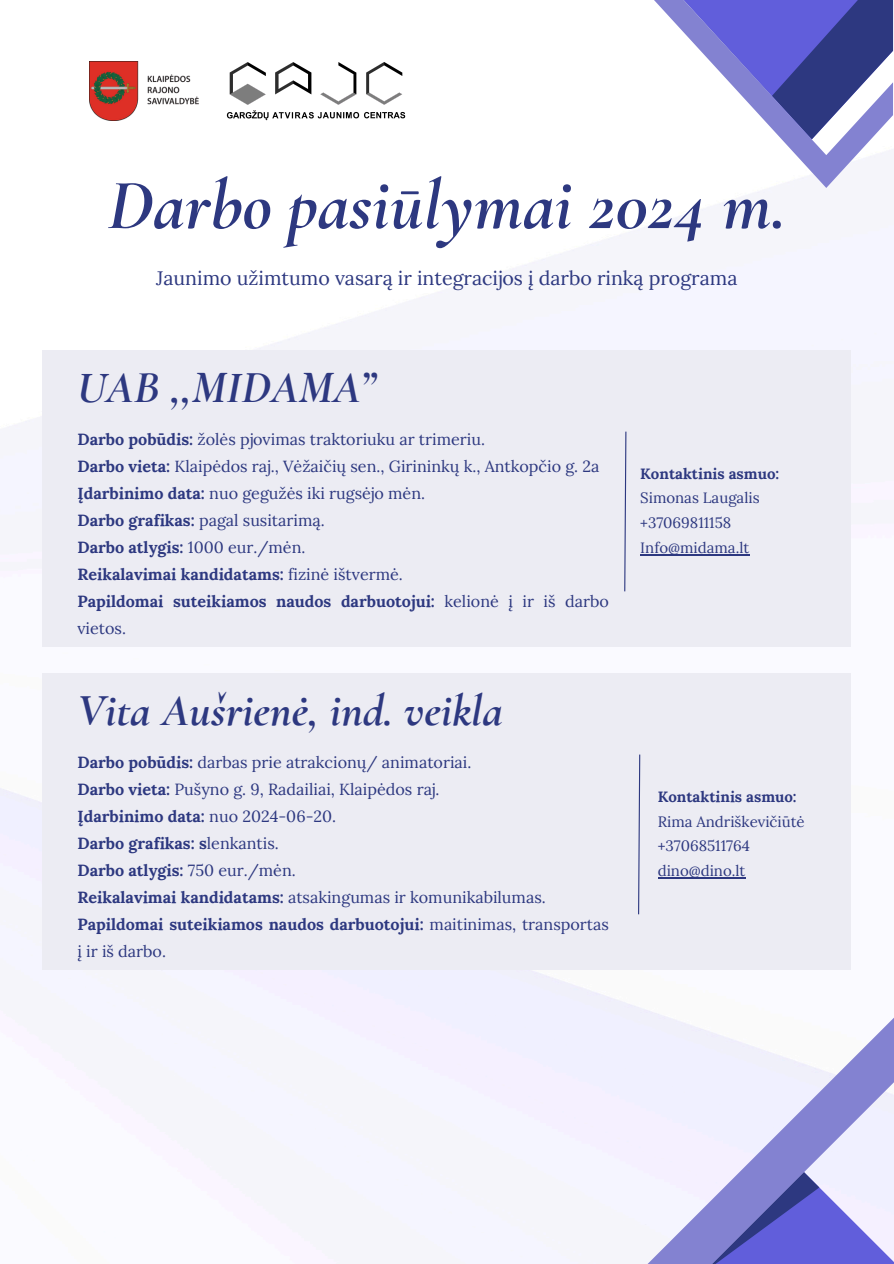
<style>
.page{position:relative;width:894px;height:1264px;background:#fff}
.page>*{position:absolute;margin:0;border:0;box-sizing:border-box;transform-origin:0 0}
.t1{font:italic 700 71.55px "Cormorant Garamond";color:#2d3880}
.t2{font:italic 700 46.05px "Cormorant Garamond";color:#2d3880}
.t3{font:19.65px "Lora";color:#2d3880}
.t4{font:16.05px "Lora";color:#2d3880}
.t5{font:700 16.05px/27px "Lora";color:#2d3880}
.t6{font:15px "Lora";color:#2d3880}
.t7{font:700 15px "Lora";color:#2d3880}
.s1{font-weight:700}
.s2{font-weight:400}
</style>
<div class="page">
<img style="left:0;top:0;width:893px;height:1170px">
<svg style="left:650px;top:0;width:242px;height:188px"></svg>
<svg style="left:638px;top:1006px;width:255px;height:257px;fill:#f0f0ff"></svg>
<svg style="left:702px;top:1172px;width:191px;height:91px"></svg>
<img style="left:89px;top:62px;width:121px;height:58px">
<img style="left:226px;top:62px;width:179px;height:58px">
<div style="left:42px;top:350px;width:808px;height:296px;background:#ececf3"></div>
<hr style="left:640px;top:554px;width:109px;height:1px;background:#2d3880">
<svg style="left:624px;top:431px;width:3px;height:161px"></svg>
<div style="left:42px;top:673px;width:808px;height:296px;background:#ececf3"></div>
<hr style="left:657px;top:877px;width:88px;height:1px;background:#2d3880">
<svg style="left:638px;top:754px;width:2px;height:161px"></svg>
<p class="t1" style="left:107px;top:162px;width:680px">Darbo pasiūlymai 2024 m.</p>
<h1 class="t3" style="left:156px;top:265px;width:582px">Jaunimo užimtumo vasarą ir integracijos į darbo rinką programa</h1>
<h4 class="t2" style="left:77px;top:359px;width:299px">UAB ,,MIDAMA”</h4>
<h2 class="t4" style="left:77px;top:428px;width:409px"><span class="s1">Darbo pobūdis:</span> žolės pjovimas traktoriuku ar trimeriu.</h2>
<p class="t4" style="left:77px;top:455px;width:523px"><span class="s1">Darbo vieta:</span> Klaipėdos raj., Vėžaičių sen., Girininkų k., Antkopčio g. 2a</p>
<p class="t4" style="left:77px;top:482px;width:349px"><span class="s1">Įdarbinimo data:</span> nuo gegužės iki rugsėjo mėn.</p>
<p class="t4" style="left:77px;top:509px;width:249px"><span class="s1">Darbo grafikas:</span> pagal susitarimą.</p>
<p class="t5" style="left:77px;top:533px;width:229px">Darbo atlygis: <span class="s2">1000 eur./mėn.</span></p>
<p class="t5" style="left:77px;top:560px;width:327px">Reikalavimai kandidatams: <span class="s2">fizinė ištvermė.</span></p>
<p class="t5" style="left:77px;top:587px;width:533px">Papildomai suteikiamos naudos darbuotojui: <span class="s2">kelionė į ir iš darbo vietos.</span></p>
<p class="t2" style="left:77px;top:682px;width:427px">Vita Aušrienė, ind. veikla</p>
<h3 class="t4" style="left:77px;top:751px;width:395px"><span class="s1">Darbo pobūdis:</span> darbas prie atrakcionų/ animatoriai.</h3>
<p class="t4" style="left:77px;top:778px;width:363px"><span class="s1">Darbo vieta:</span> Pušyno g. 9, Radailiai, Klaipėdos raj.</p>
<p class="t5" style="left:77px;top:802px;width:260px">Įdarbinimo data: <span class="s2">nuo 2024-06-20.</span></p>
<p class="t5" style="left:77px;top:829px;width:203px">Darbo grafikas: s<span class="s2">lenkantis.</span></p>
<p class="t5" style="left:77px;top:856px;width:220px">Darbo atlygis: <span class="s2">750 eur./mėn.</span></p>
<p class="t4" style="left:77px;top:886px;width:469px"><span class="s1">Reikalavimai kandidatams:</span> atsakingumas ir komunikabilumas.</p>
<p class="t5" style="left:77px;top:910px;width:533px">Papildomai suteikiamos naudos darbuotojui: <span class="s2">maitinimas, transportas į ir iš darbo.</span></p>
<p class="t7" style="left:640px;top:463px;width:140px">Kontaktinis asmuo:</p>
<p class="t6" style="left:640px;top:488px;width:121px">Simonas Laugalis</p>
<p class="t6" style="left:640px;top:513px;width:93px">+37069811158</p>
<p class="t6" style="left:640px;top:537px;width:110px">Info@midama.lt</p>
<p class="t7" style="left:657px;top:786px;width:140px">Kontaktinis asmuo:</p>
<p class="t6" style="left:657px;top:811px;width:148px">Rima Andriškevičiūtė</p>
<p class="t6" style="left:657px;top:836px;width:94px">+37068511764</p>
<p class="t6" style="left:657px;top:861px;width:89px">dino@dino.lt</p>
</div>
